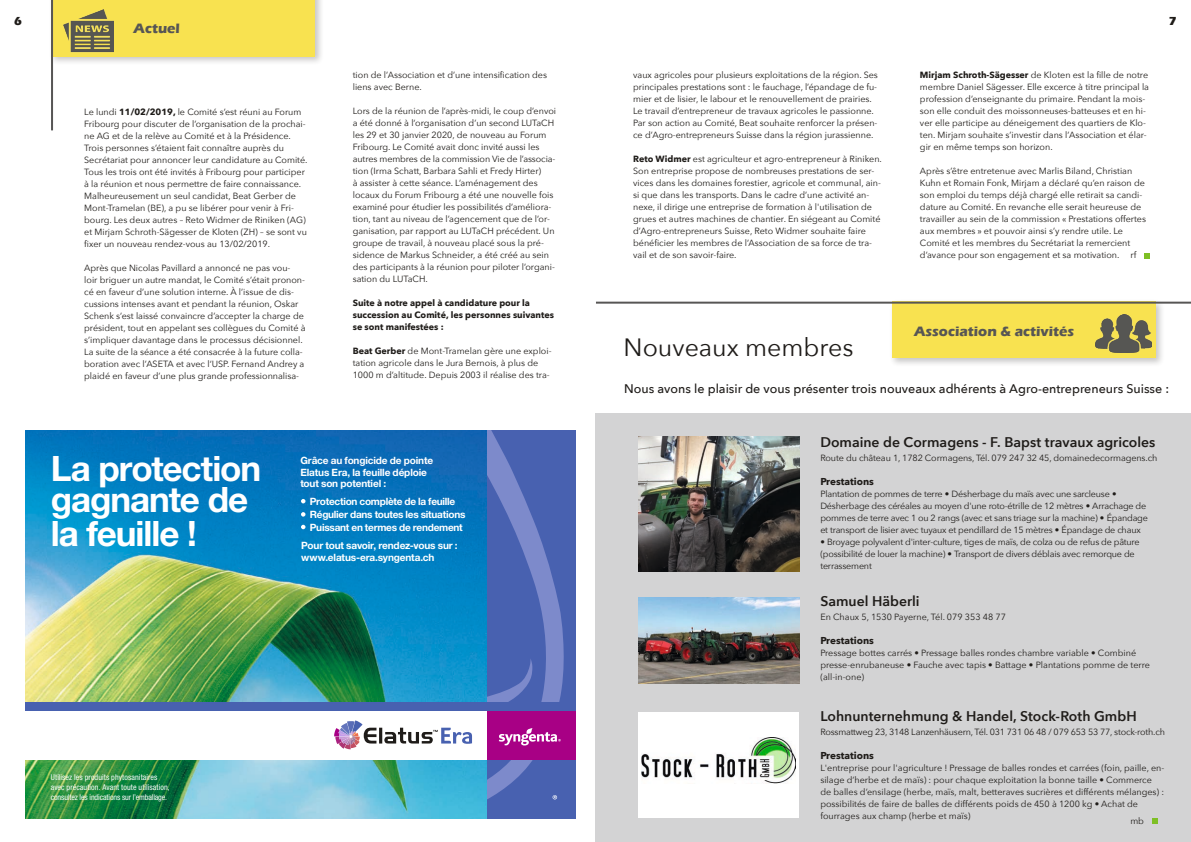
<style>
.page{position:relative;width:1191px;height:842px;background:#fff}
.page>*{position:absolute;margin:0;border:0;box-sizing:border-box;transform-origin:0 0}
.t1{font:700 35px/31px "Helvetica Neue LT Std";letter-spacing:-.03em;color:#fff}
.t2{font:25px "Avenir Next";color:#1f1c19}
.t3{font:600 14px "Avenir Next";color:#1f1c19}
.t4{font:700 14px "Eras ITC";color:#575655}
.t5{font:500 12.5px "Avenir Next";color:#1f1c19}
.t6{font:700 12px "Eras ITC";color:#1f1c19}
.t7{font:700 10.1px/11.3px "Helvetica Neue LT Std";letter-spacing:-.02em;color:#fff}
.t8{font:700 10px "Avenir Next";color:#1f1c19}
.t9{font:9px/12px "Avenir Next";color:#1f1c19}
.t10{font:9px/12px "Avenir Next";letter-spacing:-.02em;color:#1f1c19}
.t11{font:700 9px/12px "Avenir Next";color:#1f1c19}
.t12{font:condensed 8px/9.6px "Helvetica Neue LT Std";letter-spacing:.005em;color:#fff}
.s1{font-weight:700}
</style>
<div class="page">
<div style="left:48px;top:0;width:276px;height:66px;background:#1f1c19;opacity:.25"></div>
<div style="left:52px;top:0;width:263px;height:57px;background:#f8e250"></div>
<hr style="left:51px;top:0;width:2px;height:130px;background:#575655">
<img style="left:63px;top:10px;width:51px;height:42px">
<img style="left:25px;top:430px;width:462px;height:389px">
<div style="left:487px;top:430px;width:88px;height:389px;background:#4861b0"></div>
<div style="left:25px;top:702px;width:550px;height:9px;background:#4861b0"></div>
<div style="left:25px;top:711px;width:550px;height:49px;background:#fff"></div>
<div style="left:487px;top:711px;width:88px;height:49px;background:#a80085"></div>
<svg style="left:487px;top:430px;width:77px;height:369px"></svg>
<svg style="left:334px;top:720px;width:138px;height:29px"></svg>
<svg style="left:301px;top:499px;width:4px;height:4px"></svg>
<svg style="left:301px;top:512px;width:4px;height:5px"></svg>
<svg style="left:301px;top:525px;width:4px;height:4px"></svg>
<div style="left:596px;top:414px;width:595px;height:428px;background:#d3d3d4"></div>
<img style="left:638px;top:437px;width:161px;height:134px">
<div style="left:889px;top:298px;width:276px;height:69px;background:#1f1c19;opacity:.25"></div>
<div style="left:892px;top:302px;width:264px;height:56px;background:#f8e250"></div>
<img style="left:1095px;top:315px;width:56px;height:38px">
<hr style="left:596px;top:302px;width:595px;height:2px;background:#575655">
<svg style="left:1144px;top:253px;width:6px;height:5px"></svg>
<svg style="left:1152px;top:818px;width:5px;height:6px"></svg>
<img style="left:638px;top:597px;width:161px;height:86px">
<div style="left:638px;top:712px;width:161px;height:106px;background:#fff"></div>
<img style="left:642px;top:738px;width:153px;height:46px">
<h3 class="t6" style="left:14px;top:14px;width:9px">6</h3>
<h3 class="t6" style="left:1168px;top:14px;width:9px">7</h3>
<h3 class="t4" style="left:134px;top:20px;width:48px">Actuel</h3>
<p class="t9" style="left:84px;top:105px;width:225px">Le lundi <span class="s1">11/02/2019,</span> le Comité s’est réuni au Forum Fribourg pour discuter de l’organisation de la prochai&shy;ne AG et de la relève au Comité et à la Présidence.<br>Trois personnes s’étaient fait connaître auprès du Secrétariat pour annoncer leur candidature au Comité.<br>Tous les trois ont été invités à Fribourg pour participer à la réunion et nous permettre de faire connaissance.<br>Malheureusement un seul candidat, Beat Gerber de Mont-Tramelan (BE), a pu se libérer pour venir à Fri&shy;bourg. Les deux autres – Reto Widmer de Riniken (AG) et Mirjam Schroth-Sägesser de Kloten (ZH) – se sont vu fixer un nouveau rendez-vous au 13/02/2019.</p>
<p class="t9" style="left:84px;top:261px;width:223px">Après que Nicolas Pavillard a annoncé ne pas vou&shy;loir briguer un autre mandat, le Comité s’était pronon&shy;cé en faveur d’une solution interne. À l’issue de dis&shy;cussions intenses avant et pendant la réunion, Oskar Schenk s’est laissé convaincre d’accepter la charge de président, tout en appelant ses collègues du Comité à s’impliquer davantage dans le processus décisionnel.<br>La suite de la séance a été consacrée à la future colla&shy;boration avec l’ASETA et avec l‘USP. Fernand Andrey a plaidé en faveur d’une plus grande professionnalisa-</p>
<p class="t9" style="left:353px;top:69px;width:196px">tion de l’Association et d’une intensification des liens avec Berne.</p>
<p class="t9" style="left:353px;top:105px;width:205px">Lors de la réunion de l’après-midi, le coup d’envoi a été donné à l‘organisation d’un second LUTaCH les 29 et 30 janvier 2020, de nouveau au Forum Fribourg. Le Comité avait donc invité aussi les autres membres de la commission Vie de l’associa&shy;tion (Irma Schatt, Barbara Sahli et Fredy Hirter)<br>à assister à cette séance. L’aménagement des locaux du Forum Fribourg a été une nouvelle fois examiné pour étudier les possibilités d’améliora&shy;tion, tant au niveau de l’agencement que de l’or&shy;ganisation, par rapport au LUTaCH précédent. Un groupe de travail, à nouveau placé sous la pré&shy;sidence de Markus Schneider, a été créé au sein des participants à la réunion pour piloter l’organi&shy;sation du LUTaCH.</p>
<p class="t11" style="left:353px;top:297px;width:203px">Suite à notre appel à candidature pour la succession au Comité, les personnes suivantes se sont manifestées :</p>
<p class="t9" style="left:353px;top:345px;width:199px"><span class="s1">Beat Gerber</span> de Mont-Tramelan gère une exploi&shy;tation agricole dans le Jura Bernois, à plus de<br>1000 m d’altitude. Depuis 2003 il réalise des tra-</p>
<h1 class="t1" style="left:51px;top:452px;width:212px">La protection gagnante de</h1>
<h1 class="t1" style="left:51px;top:517px;width:148px">la feuille !</h1>
<p class="t7" style="left:300px;top:455px;width:134px">Grâce au fongicide de pointe<br>Elatus Era, la feuille déploie tout son potentiel :</p>
<p class="t7" style="left:310px;top:495px;width:157px;line-height:12.9px">Protection complète de la feuille<br>Régulier dans toutes les situations<br>Puissant en termes de rendement</p>
<p class="t7" style="left:301px;top:540px;width:158px">Pour tout savoir, rendez-vous sur : www.elatus-era.syngenta.ch</p>
<p class="t12" style="left:51px;top:773px;width:120px">Utilisez les produits phytosanitaires avec précaution. Avant toute utilisation, consultez les indications sur l’emballage.</p>
<p class="t9" style="left:633px;top:69px;width:246px">vaux agricoles pour plusieurs exploitations de la région. Ses principales prestations sont : le fauchage, l’épandage de fu&shy;mier et de lisier, le labour et le renouvellement de prairies.<br>Le travail d’entrepreneur de travaux agricoles le passionne.<br>Par son action au Comité, Beat souhaite renforcer la présen&shy;ce d’Agro-entrepreneurs Suisse dans la région jurassienne.</p>
<p class="t9" style="left:633px;top:153px;width:250px"><span class="s1">Reto Widmer</span> est agriculteur et agro-entrepreneur à Riniken.<br>Son entreprise propose de nombreuses prestations de ser&shy;vices dans les domaines forestier, agricole et communal, ain&shy;si que dans les transports. Dans le cadre d’une activité an&shy;nexe, il dirige une entreprise de formation à l'utilisation de grues et autres machines de chantier. En siégeant au Comité d’Agro-entrepreneurs Suisse, Reto Widmer souhaite faire bénéficier les membres de l’Association de sa force de tra&shy;vail et de son savoir-faire.</p>
<p class="t9" style="left:920px;top:69px;width:231px"><span class="s1">Mirjam Schroth-Sägesser</span> de Kloten est la fille de notre membre Daniel Sägesser. Elle excerce à titre principal la profession d’enseignante du primaire. Pendant la mois&shy;son elle conduit des moissonneuses-batteuses et en hi&shy;ver elle participe au déneigement des quartiers de Klo&shy;ten. Mirjam souhaite s’investir dans l’Association et élar&shy;gir en même temps son horizon.</p>
<p class="t9" style="left:920px;top:165px;width:228px">Après s’être entretenue avec Marlis Biland, Christian Kuhn et Romain Fonk, Mirjam a déclaré qu’en raison de son emploi du temps déjà chargé elle retirait sa candi&shy;dature au Comité. En revanche elle serait heureuse de travailler au sein de la commission « Prestations offertes aux membres » et pouvoir ainsi s’y rendre utile. Le Comité et les membres du Secrétariat la remercient d’avance pour son engagement et sa motivation. rf</p>
<h3 class="t4" style="left:914px;top:324px;width:162px">Association &amp; activités</h3>
<h2 class="t2" style="left:623px;top:326px;width:231px">Nouveaux membres</h2>
<h3 class="t5" style="left:624px;top:378px;width:546px">Nous avons le plaisir de vous présenter trois nouveaux adhérents à Agro-entrepreneurs Suisse :</h3>
<h3 class="t3" style="left:820px;top:430px;width:337px">Domaine de Cormagens - F. Bapst travaux agricoles</h3>
<p class="t9" style="left:820px;top:452px;width:338px">Route du château 1, 1782 Cormagens, Tél. 079 247 32 45, domainedecormagens.ch</p>
<p class="t8" style="left:820px;top:473px;width:55px">Prestations</p>
<p class="t10" style="left:820px;top:488px;width:329px">Plantation de pommes de terre • Désherbage du maïs avec une sarcleuse • Désherbage des céréales au moyen d'une roto-étrille de 12 mètres • Arrachage de pommes de terre avec 1 ou 2 rangs (avec et sans triage sur la machine) • Épandage et transport de lisier avec tuyaux et pendillard de 15 mètres • Épandage de chaux</p>
<p class="t10" style="left:820px;top:536px;width:321px">• Broyage polyvalent d'inter-culture, tiges de maïs, de colza ou de refus de pâture (possibilité de louer la machine) • Transport de divers déblais avec remorque de terrassement</p>
<h3 class="t3" style="left:820px;top:589px;width:101px">Samuel Häberli</h3>
<p class="t9" style="left:820px;top:611px;width:187px">En Chaux 5, 1530 Payerne, Tél. 079 353 48 77</p>
<p class="t8" style="left:820px;top:632px;width:55px">Prestations</p>
<p class="t9" style="left:820px;top:647px;width:331px">Pressage bottes carrés • Pressage balles rondes chambre variable • Combiné presse-enrubaneuse • Fauche avec tapis • Battage • Plantations pomme de terre (all-in-one)</p>
<h3 class="t3" style="left:820px;top:704px;width:318px">Lohnunternehmung &amp; Handel, Stock-Roth GmbH</h3>
<p class="t10" style="left:820px;top:725px;width:346px">Rossmattweg 23, 3148 Lanzenhäusern, Tél. 031 731 06 48 / 079 653 53 77, stock-roth.ch</p>
<p class="t8" style="left:820px;top:747px;width:55px">Prestations</p>
<p class="t9" style="left:820px;top:761px;width:345px">L'entreprise pour l'agriculture ! Pressage de balles rondes et carrées (foin, paille, en&shy;silage d’herbe et de maïs) : pour chaque exploitation la bonne taille • Commerce de balles d’ensilage (herbe, maïs, malt, betteraves sucrières et différents mélanges) : possibilités de faire de balles de différents poids de 450 à 1200 kg • Achat de fourrages aux champ (herbe et maïs)</p>
<p class="t9" style="left:1130px;top:815px;width:15px">mb</p>
</div>
